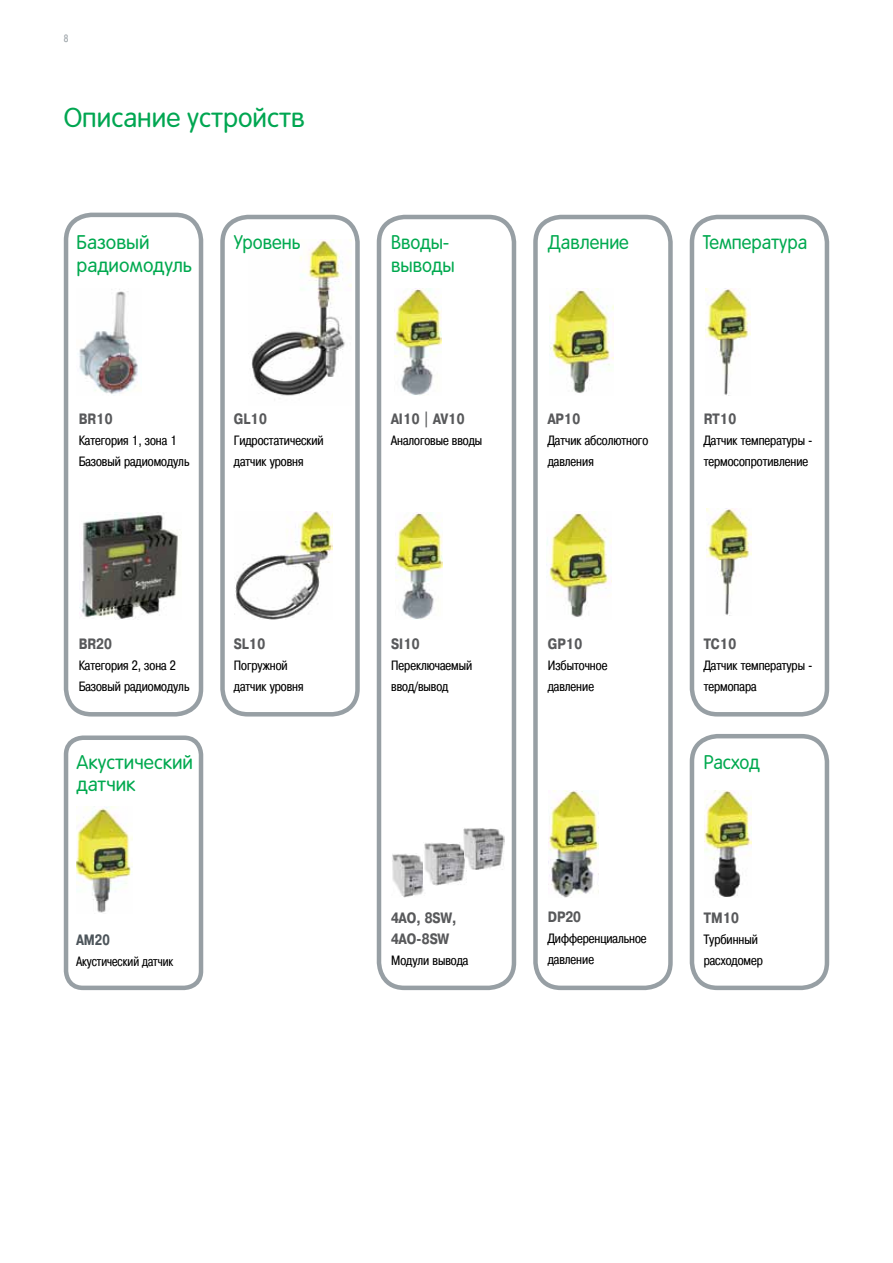
<style>
.page{position:relative;width:893px;height:1263px;background:#fff}
.page>*{position:absolute;margin:0;border:0;box-sizing:border-box;transform-origin:0 0}
.t1{font:27px "Rotonda";color:#00a651}
.t2{font:19.5px "Rotonda";color:#00a94f;scale:.95 1}
.t3{font:19.5px/22.5px "Rotonda";color:#00a94f}
.t4{font:700 15px/21px "Pragmatica Cond C";color:#58595b}
.t5{font:700 15px "Pragmatica Cond C";color:#4d555b;scale:.95 1}
.t6{font:13.5px/21px "Pragmatica Cond C";color:#000}
.t7{font:13.5px "Pragmatica Cond C";color:#000;scale:.95 1}
.t8{font:10.5px "Pragmatica Cond C";color:#979fa4}
</style>
<div class="page">
<div style="left:690px;top:734px;width:139px;height:256px;border:4px solid #979fa4;border-radius:26px"></div>
<div style="left:690px;top:215px;width:139px;height:501px;border:4px solid #979fa4;border-radius:26px"></div>
<div style="left:533px;top:215px;width:140px;height:775px;border:4px solid #979fa4;border-radius:26px"></div>
<div style="left:377px;top:215px;width:139px;height:775px;border:4px solid #979fa4;border-radius:26px"></div>
<div style="left:220px;top:215px;width:140px;height:501px;border:4px solid #979fa4;border-radius:26px"></div>
<div style="left:64px;top:213px;width:139px;height:503px;border:4px solid #979fa4;border-radius:26px"></div>
<img style="left:251px;top:239px;width:101px;height:157px">
<img style="left:79px;top:289px;width:59px;height:105px">
<img style="left:80px;top:513px;width:98px;height:106px">
<img style="left:550px;top:288px;width:64px;height:105px">
<img style="left:546px;top:511px;width:65px;height:106px">
<img style="left:707px;top:508px;width:44px;height:107px">
<img style="left:704px;top:790px;width:47px;height:107px">
<img style="left:706px;top:288px;width:44px;height:107px">
<img style="left:549px;top:791px;width:50px;height:107px">
<img style="left:235px;top:511px;width:98px;height:109px">
<img style="left:392px;top:853px;width:32px;height:45px">
<img style="left:424px;top:843px;width:40px;height:43px">
<img style="left:463px;top:828px;width:42px;height:43px">
<img style="left:395px;top:513px;width:47px;height:107px">
<img style="left:394px;top:288px;width:47px;height:107px">
<div style="left:64px;top:735px;width:139px;height:255px;border:4px solid #979fa4;border-radius:17px"></div>
<img style="left:77px;top:807px;width:55px;height:106px">
<p class="t8" style="left:64px;top:33px;width:6px">8</p>
<h1 class="t1" style="left:64px;top:103px;width:243px">Описание устройств</h1>
<h2 class="t3" style="left:77px;top:231px;width:117px">Базовый радиомодуль</h2>
<h2 class="t2" style="left:391px;top:231px;width:63px">Вводы-</h2>
<h2 class="t2" style="left:703px;top:231px;width:112px">Температура</h2>
<h2 class="t2" style="left:234px;top:231px;width:71px">Уровень</h2>
<h2 class="t2" style="left:548px;top:231px;width:87px">Давление</h2>
<h2 class="t2" style="left:391px;top:254px;width:68px">выводы</h2>
<p class="t4" style="left:79px;top:409px;width:36px">BR10</p>
<p class="t6" style="left:79px;top:430px;width:112px">Категория 1, зона 1<br>Базовый радиомодуль</p>
<p class="t4" style="left:234px;top:409px;width:35px">GL10</p>
<p class="t6" style="left:234px;top:430px;width:91px">Гидростатический датчик уровня</p>
<p class="t4" style="left:391px;top:409px;width:75px">AI10 | AV10</p>
<p class="t6" style="left:391px;top:430px;width:93px">Аналоговые вводы</p>
<p class="t4" style="left:548px;top:409px;width:34px">AP10</p>
<p class="t6" style="left:548px;top:430px;width:102px">Датчик абсолютного давления</p>
<p class="t4" style="left:704px;top:409px;width:34px">RT10</p>
<p class="t6" style="left:704px;top:430px;width:110px">Датчик температуры - термосопротивление</p>
<p class="t4" style="left:79px;top:633px;width:35px">BR20</p>
<p class="t6" style="left:79px;top:655px;width:112px">Категория 2, зона 2<br>Базовый радиомодуль</p>
<h2 class="t3" style="left:77px;top:751px;width:118px">Акустический датчик</h2>
<p class="t4" style="left:234px;top:633px;width:33px">SL10</p>
<p class="t6" style="left:234px;top:655px;width:71px">Погружной датчик уровня</p>
<p class="t5" style="left:77px;top:932px;width:37px">AM20</p>
<p class="t7" style="left:77px;top:954px;width:103px">Акустический датчик</p>
<p class="t4" style="left:391px;top:633px;width:30px">SI10</p>
<p class="t6" style="left:391px;top:655px;width:83px">Переключаемый ввод/вывод</p>
<p class="t4" style="left:391px;top:907px;width:67px">4AO, 8SW,<br>4AO-8SW</p>
<p class="t6" style="left:391px;top:950px;width:79px">Модули вывода</p>
<p class="t4" style="left:548px;top:633px;width:36px">GP10</p>
<p class="t6" style="left:548px;top:655px;width:61px">Избыточное давление</p>
<p class="t4" style="left:548px;top:907px;width:35px">DP20</p>
<p class="t6" style="left:548px;top:928px;width:100px">Дифференциальное давление</p>
<p class="t4" style="left:704px;top:633px;width:34px">TC10</p>
<p class="t6" style="left:704px;top:655px;width:110px">Датчик температуры - термопара</p>
<h2 class="t2" style="left:704px;top:751px;width:60px">Расход</h2>
<p class="t4" style="left:704px;top:908px;width:37px">TM10</p>
<p class="t6" style="left:704px;top:929px;width:60px">Турбинный расходомер</p>
</div>
